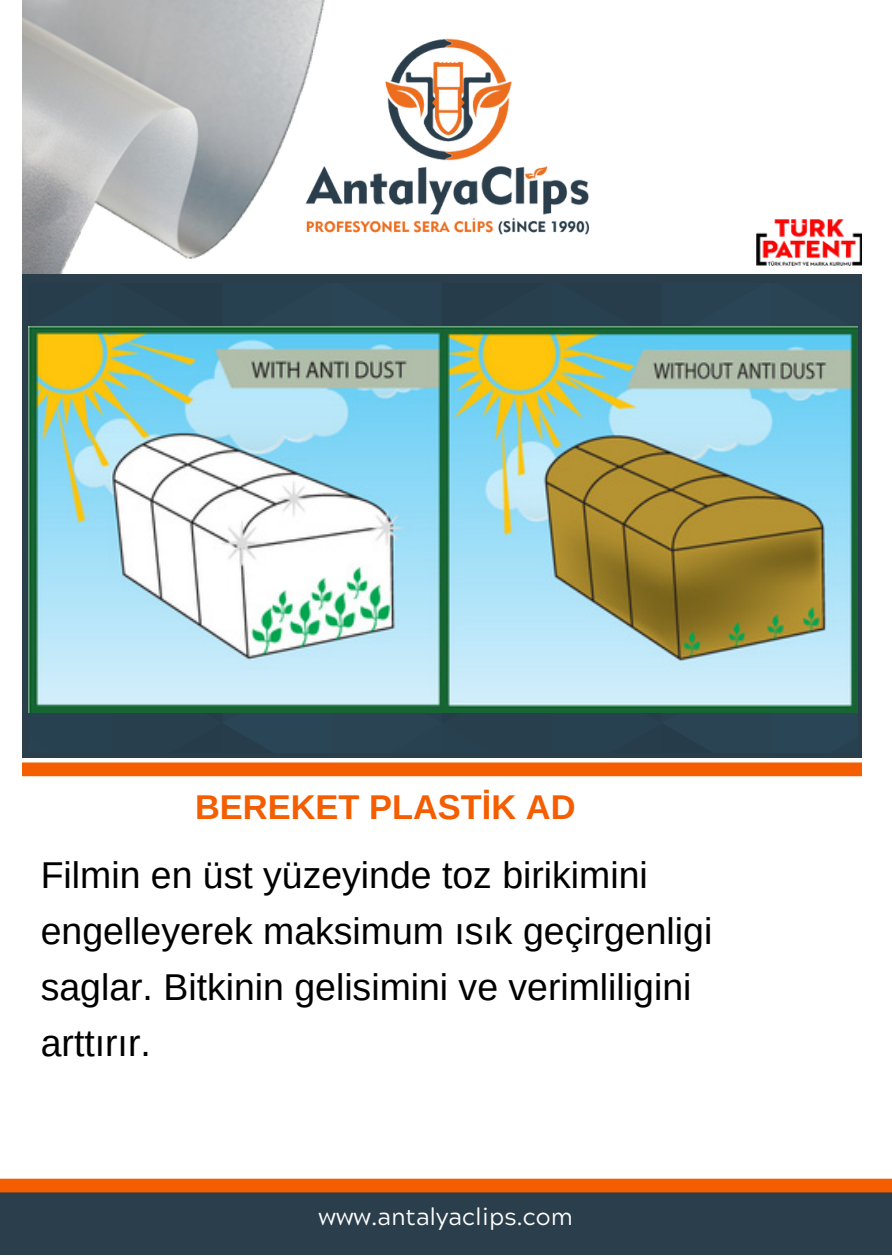
<style>
.page{position:relative;width:892px;height:1258px;background:#fff}
.page>*{position:absolute;margin:0;border:0;box-sizing:border-box;transform-origin:0 0}
.t1{font:37.5px/56.1px "Arimo";color:#000}
.t2{font:700 34.5px "Arimo";color:#f45d00}
.t3{font:24px "Acherus Grotesque";color:#fff}
</style>
<div class="page">
<div style="left:0;top:1184px;width:891px;height:71px;background:#2a3e4c"></div>
<svg style="left:0;top:1178px;width:891px;height:14px;background:#f4650c"></svg>
<img style="left:328px;top:38px;width:262px;height:197px">
<svg style="left:22px;top:762px;width:840px;height:14px;background:#f46209"></svg>
<img style="left:22px;top:0;width:306px;height:274px">
<div style="left:0;top:274px;width:891px;height:484px;background:#2a3e4c"></div>
<img style="left:756px;top:219px;width:106px;height:47px">
<div style="left:862px;top:217px;width:29px;height:636px;background:#fff"></div>
<div style="left:0;top:0;width:22px;height:885px;background:#fff"></div>
<img style="left:28px;top:326px;width:829px;height:386px">
<p class="t2" style="left:195px;top:788px;width:382px">BEREKET PLASTİK AD</p>
<p class="t1" style="left:41px;top:846px;width:673px">Filmin en üst yüzeyinde toz birikimini engelleyerek maksimum ısık geçirgenligi saglar. Bitkinin gelisimini ve verimliligini arttırır.</p>
<p class="t3" style="left:318px;top:1207px;width:255px">www.antalyaclips.com</p>
</div>
